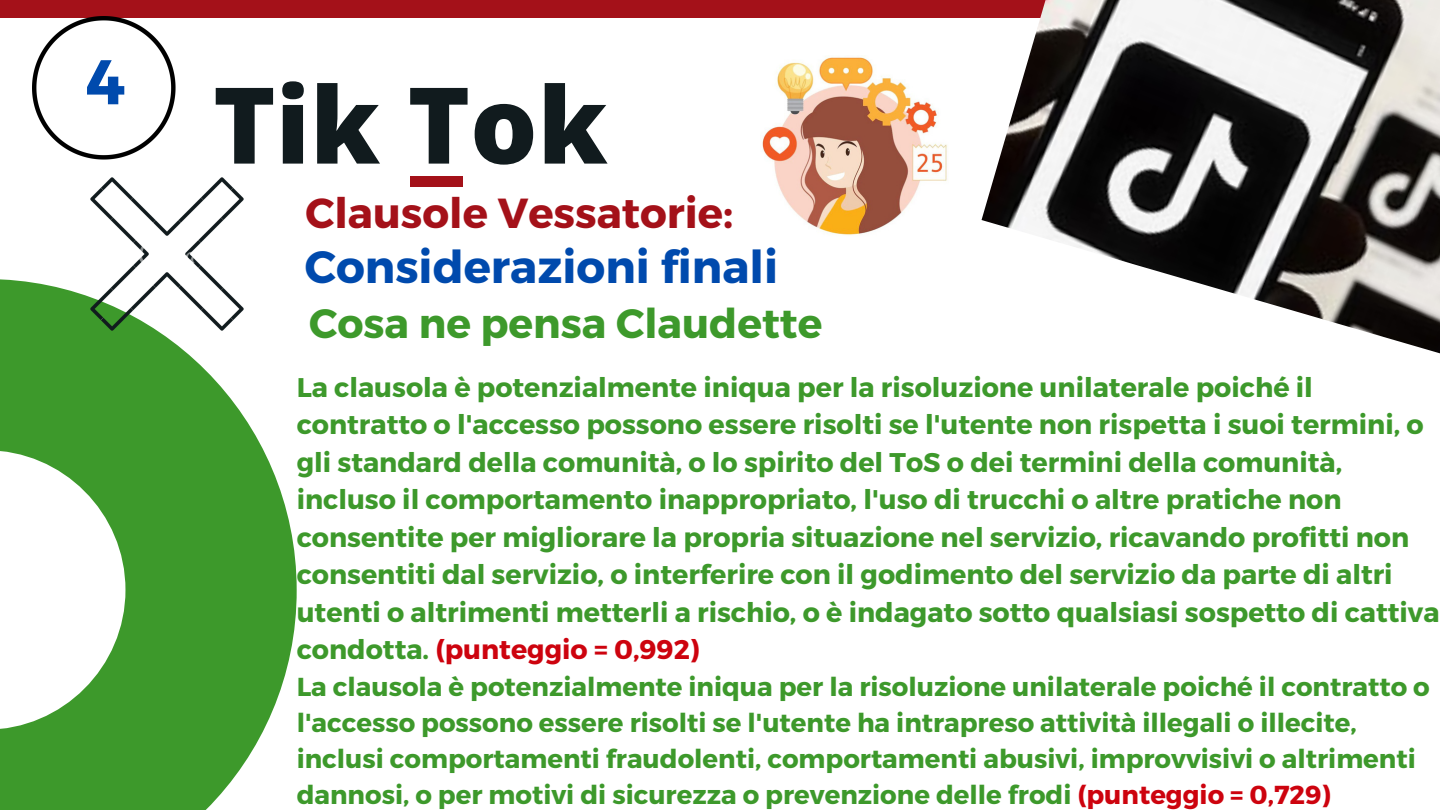
<style>
.page{position:relative;width:1440px;height:810px;background:#fff}
.page>*{position:absolute;margin:0;border:0;box-sizing:border-box;transform-origin:0 0}
.t1{font:800 106px "Open Sans";color:#111b1e}
.t2{font:700 63px "Montserrat";color:#004aad}
.t3{font:700 45.3px "Montserrat";color:#004aad}
.t4{font:700 42px "Montserrat";color:#a41119}
.t5{font:700 41px "Montserrat";color:#3d992b}
.t6{font:700 27px/37.5px "Montserrat";color:#3d992b}
.t7{font:700 26px/36px "Montserrat";color:#3d992b}
.s1{color:#cd030e}
</style>
<div class="page">
<svg style="left:0;top:279px;width:297px;height:531px;fill:#3d992b"></svg>
<div style="left:0;top:0;width:1440px;height:18px;background:#a41119"></div>
<img style="left:55px;top:177px;width:224px;height:189px">
<div style="left:410px;top:176px;width:53px;height:10px;background:#a41119"></div>
<img style="left:982px;top:0;width:458px;height:354px">
<img style="left:762px;top:57px;width:185px;height:178px">
<img style="left:32px;top:16px;width:143px;height:144px">
<p class="t2" style="left:85px;top:41px;width:41px">4</p>
<p class="t1" style="left:213px;top:50px;width:396px">Tik Tok</p>
<p class="t4" style="left:305px;top:186px;width:429px">Clausole Vessatorie:</p>
<p class="t3" style="left:305px;top:237px;width:475px">Considerazioni finali</p>
<p class="t5" style="left:309px;top:297px;width:515px">Cosa ne pensa Claudette</p>
<p class="t6" style="left:297px;top:367px;width:1144px">La clausola è potenzialmente iniqua per la risoluzione unilaterale poiché il contratto o l'accesso possono essere risolti se l'utente non rispetta i suoi termini, o gli standard della comunità, o lo spirito del ToS o dei termini della comunità, incluso il comportamento inappropriato, l'uso di trucchi o altre pratiche non consentite per migliorare la propria situazione nel servizio, ricavando profitti non consentiti dal servizio, o interferire con il godimento del servizio da parte di altri utenti o altrimenti metterli a rischio, o è indagato sotto qualsiasi sospetto di cattiva condotta. <span class="s1">(punteggio = 0,992)</span></p>
<p class="t7" style="left:297px;top:667px;width:1135px">La clausola è potenzialmente iniqua per la risoluzione unilaterale poiché il contratto o l'accesso possono essere risolti se l'utente ha intrapreso attività illegali o illecite, inclusi comportamenti fraudolenti, comportamenti abusivi, improvvisivi o altrimenti dannosi, o per motivi di sicurezza o prevenzione delle frodi <span class="s1">(punteggio = 0,729)</span></p>
</div>
